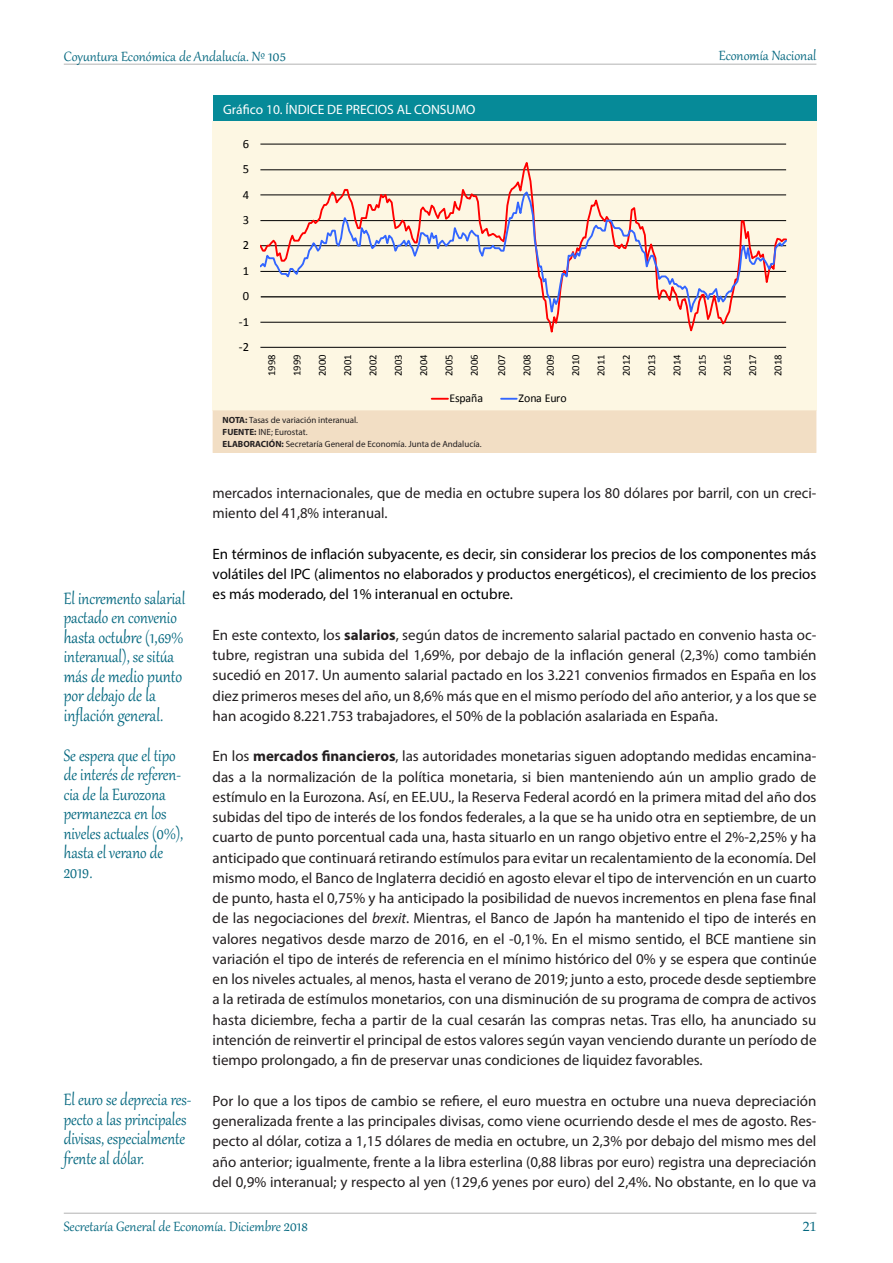
<style>
.page{position:relative;width:893px;height:1263px;background:#fff}
.page>*{position:absolute;margin:0;border:0;box-sizing:border-box;transform-origin:0 0}
.Estilo_Rótulos{font:21px/19.5px "Gabriola";color:#03677f;scale:.9 1}
.Estilo_Rótulos-2{font:20.25px/19.5px "Gabriola";color:#03677f;scale:.9 1}
.t1{font:16.5px "Gabriola";color:#03677f}
.t2{font:15px/20.2px "Myriad Pro";color:#231f20;text-align:justify}
.t3{font:15px/20.2px "Myriad Pro";color:#000;text-align:justify}
.t4{font:13.5px "Myriad Pro";color:#fff}
.t5{font:13.5px "Book Antiqua";color:#03677f}
.t6{font:12.6px "Calibri";color:#000}
.t7{font:11.85px "Calibri";letter-spacing:-.005em;color:#000}
.t8{font:10.65px/23.2px "Calibri";letter-spacing:.02em;color:#000}
.t9{font:9px "Myriad Pro";color:#231f20}
.s1{font-size:18px}
.s2{font-size:20.25px}
.s3{font-size:21px}
.s4{font-weight:700}
.s5{font-style:italic}
</style>
<div class="page">
<hr style="left:64px;top:1213px;width:752px;height:1px;background:#b3b3b3">
<hr style="left:64px;top:64px;width:752px;height:1px;background:#b3b3b3">
<div style="left:213px;top:96px;width:603px;height:25px;background:#068a98"></div>
<div style="left:213px;top:121px;width:603px;height:289px;background:#fdf7e3"></div>
<hr style="left:260px;top:347px;width:526px;height:1px;background:#000">
<hr style="left:260px;top:144px;width:526px;height:1px;background:#000">
<svg style="left:260px;top:162px;width:526px;height:171px"></svg>
<svg style="left:260px;top:189px;width:526px;height:133px"></svg>
<svg style="left:432px;top:398px;width:16px;height:2px"></svg>
<svg style="left:501px;top:398px;width:16px;height:2px"></svg>
<div style="left:213px;top:411px;width:603px;height:41px;background:#f2dec4"></div>
<div style="left:213px;top:410px;width:603px;height:43px;border:2px solid #f2dec4"></div>
<p class="t1" style="left:64px;top:46px;width:224px">Coyuntura Económica de Andalucía. Nº <span class="s1">105</span></p>
<p class="t1" style="left:719px;top:45px;width:99px">Economía Nacional</p>
<p class="t4" style="left:223px;top:101px;width:254px">Gráfico 10. ÍNDICE DE PRECIOS AL CONSUMO</p>
<p class="t6" style="left:243px;top:135px;width:8px">6</p>
<p class="t6" style="left:243px;top:160px;width:8px">5</p>
<p class="t6" style="left:243px;top:186px;width:8px">4</p>
<p class="t6" style="left:243px;top:211px;width:8px">3</p>
<p class="t6" style="left:243px;top:236px;width:8px">2</p>
<p class="t6" style="left:243px;top:262px;width:8px">1</p>
<p class="t6" style="left:243px;top:287px;width:8px">0</p>
<p class="t6" style="left:239px;top:313px;width:12px">-1</p>
<p class="t6" style="left:239px;top:338px;width:12px">-2</p>
<p class="Estilo_Rótulos-2" style="left:64px;top:587px;width:137px">El incremento salarial pactado en convenio</p>
<p class="Estilo_Rótulos" style="left:64px;top:626px;width:134px">hasta octubre <span class="s2">(</span>1,69<span class="s1">%</span></p>
<p class="Estilo_Rótulos-2" style="left:64px;top:646px;width:124px">interanual), se sitúa</p>
<p class="Estilo_Rótulos" style="left:64px;top:665px;width:133px">más de medio punto por debajo de la inflación general.</p>
<p class="Estilo_Rótulos-2" style="left:64px;top:744px;width:134px">Se espera que el tipo de interés de referen&shy;cia de la Eurozona permanezca en los niveles actuales (<span class="s3">0</span><span class="s1">%</span>), hasta el verano de</p>
<p class="Estilo_Rótulos" style="left:64px;top:861px;width:33px">2019<span class="s2">.</span></p>
<p class="Estilo_Rótulos-2" style="left:64px;top:1089px;width:143px">El euro se deprecia res&shy;pecto a las principales divisas, especialmente frente al dólar.</p>
<p class="t8" style="left:260px;top:376px;width:23px;rotate:-90deg">1998</p>
<p class="t8" style="left:285px;top:376px;width:23px;rotate:-90deg">1999</p>
<p class="t8" style="left:310px;top:376px;width:23px;rotate:-90deg">2000</p>
<p class="t8" style="left:336px;top:376px;width:23px;rotate:-90deg">2001</p>
<p class="t8" style="left:361px;top:376px;width:23px;rotate:-90deg">2002</p>
<p class="t8" style="left:386px;top:376px;width:23px;rotate:-90deg">2003</p>
<p class="t8" style="left:412px;top:376px;width:23px;rotate:-90deg">2004</p>
<p class="t8" style="left:437px;top:376px;width:23px;rotate:-90deg">2005</p>
<p class="t8" style="left:462px;top:376px;width:23px;rotate:-90deg">2006</p>
<p class="t8" style="left:490px;top:376px;width:23px;rotate:-90deg">2007</p>
<p class="t8" style="left:515px;top:376px;width:23px;rotate:-90deg">2008<br>2009</p>
<p class="t8" style="left:564px;top:376px;width:23px;rotate:-90deg">2010</p>
<p class="t8" style="left:589px;top:376px;width:23px;rotate:-90deg">2011</p>
<p class="t8" style="left:614px;top:376px;width:23px;rotate:-90deg">2012</p>
<p class="t8" style="left:640px;top:376px;width:23px;rotate:-90deg">2013</p>
<p class="t8" style="left:665px;top:376px;width:23px;rotate:-90deg">2014</p>
<p class="t8" style="left:690px;top:376px;width:23px;rotate:-90deg">2015</p>
<p class="t8" style="left:715px;top:376px;width:23px;rotate:-90deg">2016</p>
<p class="t8" style="left:741px;top:376px;width:23px;rotate:-90deg">2017</p>
<p class="t8" style="left:766px;top:376px;width:23px;rotate:-90deg">2018</p>
<p class="t7" style="left:449px;top:390px;width:35px">España</p>
<p class="t7" style="left:519px;top:390px;width:50px">Zona Euro</p>
<p class="t9" style="left:223px;top:414px;width:137px"><span class="s4">NOTA:</span> Tasas de variación interanual.</p>
<p class="t9" style="left:223px;top:426px;width:86px"><span class="s4">FUENTE:</span> INE; Eurostat.</p>
<p class="t9" style="left:223px;top:438px;width:261px"><span class="s4">ELABORACIÓN:</span> Secretaría General de Economía. Junta de Andalucía.</p>
<p class="t2" style="left:213px;top:483px;width:605px">mercados internacionales, que de media en octubre supera los 80 dólares por barril, con un creci&shy;miento del 41,8% interanual.</p>
<p class="t3" style="left:213px;top:543px;width:605px">En términos de inflación subyacente, es decir, sin considerar los precios de los componentes más volátiles del IPC (alimentos no elaborados y productos energéticos), el crecimiento de los precios es más moderado, del 1% interanual en octubre.</p>
<p class="t2" style="left:213px;top:624px;width:605px">En este contexto, los <span class="s4">salarios</span>, según datos de incremento salarial pactado en convenio hasta oc&shy;tubre, registran una subida del 1,69%, por debajo de la inflación general (2,3%) como también sucedió en 2017. Un aumento salarial pactado en los 3.221 convenios firmados en España en los diez primeros meses del año, un 8,6% más que en el mismo período del año anterior, y a los que se han acogido 8.221.753 trabajadores, el 50% de la población asalariada en España.</p>
<p class="t2" style="left:213px;top:746px;width:605px">En los <span class="s4">mercados financieros</span>, las autoridades monetarias siguen adoptando medidas encamina&shy;das a la normalización de la política monetaria, si bien manteniendo aún un amplio grado de estímulo en la Eurozona. Así, en EE.UU., la Reserva Federal acordó en la primera mitad del año dos subidas del tipo de interés de los fondos federales, a la que se ha unido otra en septiembre, de un cuarto de punto porcentual cada una, hasta situarlo en un rango objetivo entre el 2%-2,25% y ha anticipado que continuará retirando estímulos para evitar un recalentamiento de la economía. Del mismo modo, el Banco de Inglaterra decidió en agosto elevar el tipo de intervención en un cuarto de punto, hasta el 0,75% y ha anticipado la posibilidad de nuevos incrementos en plena fase final de las negociaciones del <span class="s5">brexit</span>. Mientras, el Banco de Japón ha mantenido el tipo de interés en valores negativos desde marzo de 2016, en el -0,1%. En el mismo sentido, el BCE mantiene sin variación el tipo de interés de referencia en el mínimo histórico del 0% y se espera que continúe en los niveles actuales, al menos, hasta el verano de 2019; junto a esto, procede desde septiembre a la retirada de estímulos monetarios, con una disminución de su programa de compra de activos hasta diciembre, fecha a partir de la cual cesarán las compras netas. Tras ello, ha anunciado su intención de reinvertir el principal de estos valores según vayan venciendo durante un período de tiempo prolongado, a fin de preservar unas condiciones de liquidez favorables.</p>
<p class="t2" style="left:213px;top:1090px;width:605px">Por lo que a los tipos de cambio se refiere, el euro muestra en octubre una nueva depreciación generalizada frente a las principales divisas, como viene ocurriendo desde el mes de agosto. Res&shy;pecto al dólar, cotiza a 1,15 dólares de media en octubre, un 2,3% por debajo del mismo mes del año anterior; igualmente, frente a la libra esterlina (0,88 libras por euro) registra una depreciación del 0,9% interanual; y respecto al yen (129,6 yenes por euro) del 2,4%. No obstante, en lo que va</p>
<p class="t1" style="left:64px;top:1215px;width:246px">Secretaría General de Economía. Diciembre <span class="s1">2018</span></p>
<p class="t5" style="left:803px;top:1217px;width:15px">21</p>
</div>
